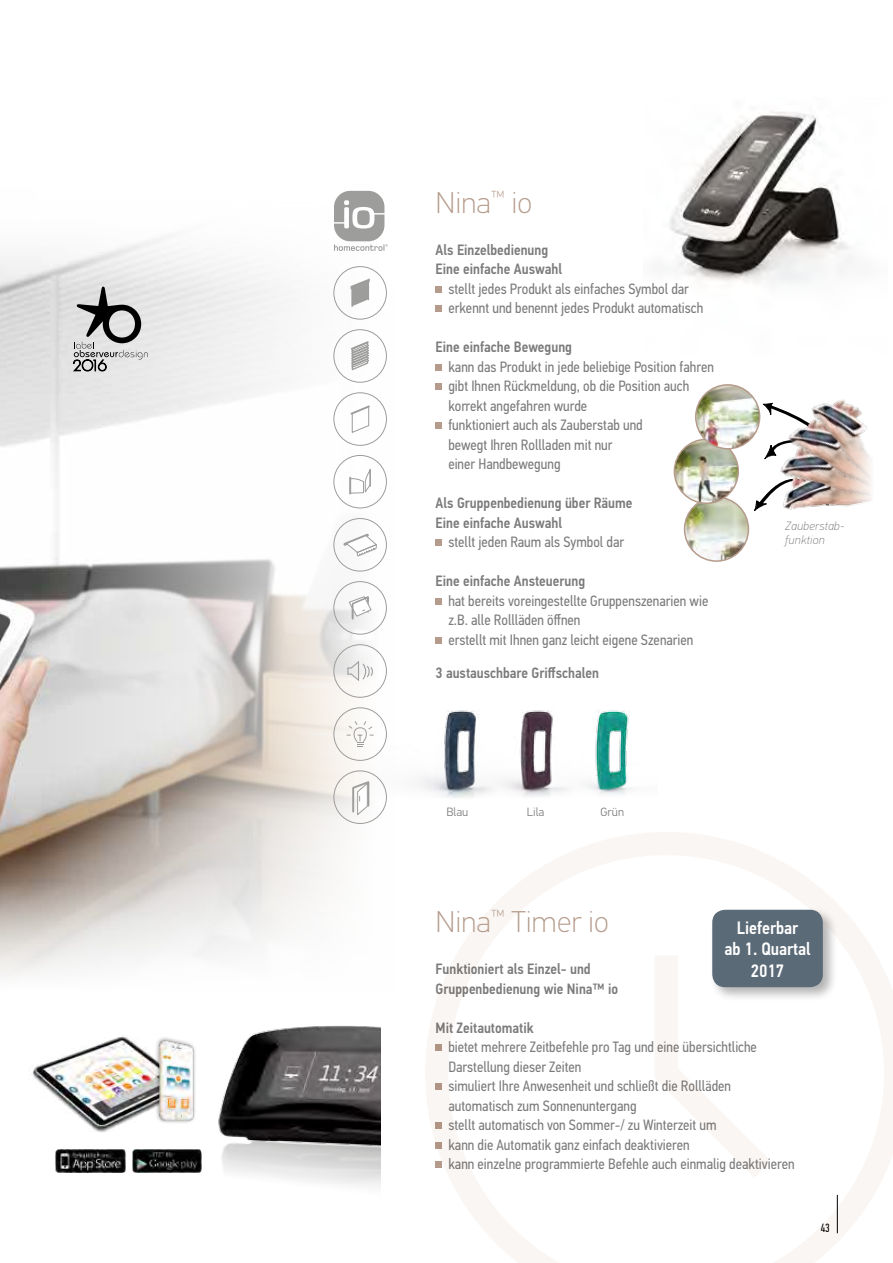
<style>
.page{position:relative;width:893px;height:1263px;background:#fff}
.page>*{position:absolute;margin:0;border:0;box-sizing:border-box;transform-origin:0 0}
.t1{font:100 30px "PF Din Text Pro";color:#b59b8b}
.t2{font:500 18px/21.6px "PF Din Text Cond Pro";color:#fff;text-align:center}
.t3{font:15px/19.5px "PF Din Text Cond Pro";color:#7c7b7b}
.t4{font:500 15px/19.5px "PF Din Text Cond Pro";color:#7c7b7b}
.t5{font:italic 100 12px/14.4px "PF Din Text Pro";letter-spacing:.02em;color:#7c7b7b}
.t6{font:300 12px "PF Din Text Pro";color:#7c7b7b}
.t7{font:12px "PF Din Text Comp Pro";color:#000}
</style>
<div class="page">
<img style="left:0;top:190px;width:387px;height:692px">
<svg style="left:426px;top:832px;width:467px;height:431px"></svg>
<svg style="left:655px;top:955px;width:116px;height:223px"></svg>
<img style="left:359px;top:701px;width:76px;height:98px">
<img style="left:435px;top:710px;width:119px;height:88px">
<img style="left:554px;top:710px;width:77px;height:85px">
<svg style="left:0;top:882px;width:324px;height:95px"></svg>
<img style="left:218px;top:1025px;width:163px;height:112px">
<img style="left:221px;top:1137px;width:160px;height:50px">
<img style="left:32px;top:1036px;width:123px;height:97px">
<img style="left:56px;top:1149px;width:69px;height:24px">
<img style="left:133px;top:1149px;width:69px;height:23px">
<div style="left:155px;top:1036px;width:42px;height:89px;background:#f9f9f9"></div>
<img style="left:156px;top:1039px;width:39px;height:83px">
<svg style="left:754px;top:403px;width:30px;height:108px"></svg>
<img style="left:777px;top:431px;width:20px;height:80px">
<img style="left:784px;top:410px;width:23px;height:98px">
<img style="left:807px;top:400px;width:60px;height:107px">
<img style="left:685px;top:497px;width:63px;height:64px;border-radius:32px">
<div style="left:684px;top:496px;width:65px;height:66px;border:2px solid #b59b8b;border-radius:50%"></div>
<img style="left:674px;top:439px;width:64px;height:64px;border-radius:32px">
<div style="left:674px;top:439px;width:65px;height:65px;border:2px solid #b59b8b;border-radius:50%"></div>
<img style="left:696px;top:385px;width:64px;height:64px;border-radius:32px">
<div style="left:695px;top:384px;width:65px;height:65px;border:2px solid #b59b8b;border-radius:50%"></div>
<svg style="left:841px;top:438px;width:30px;height:69px;background:#e6d4cb"></svg>
<img style="left:659px;top:111px;width:194px;height:172px">
<svg style="left:73px;top:286px;width:75px;height:86px;background:#b0b0b0"></svg>
<svg style="left:334px;top:191px;width:54px;height:60px"></svg>
<div style="left:357px;top:210px;width:13px;height:15px;background:#9d9d9c;border-radius:50%"></div>
<div style="left:333px;top:707px;width:54px;height:54px;border:1px solid #9d9d9c;border-radius:50%"></div>
<svg style="left:346px;top:721px;width:28px;height:26px"></svg>
<div style="left:333px;top:644px;width:54px;height:54px;border:1px solid #9d9d9c;border-radius:50%"></div>
<svg style="left:347px;top:659px;width:26px;height:23px"></svg>
<svg style="left:349px;top:595px;width:23px;height:25px"></svg>
<div style="left:333px;top:581px;width:54px;height:53px;border:1px solid #9d9d9c;border-radius:50%"></div>
<div style="left:333px;top:455px;width:54px;height:53px;border:1px solid #9d9d9c;border-radius:50%"></div>
<svg style="left:349px;top:470px;width:22px;height:24px"></svg>
<div style="left:333px;top:266px;width:54px;height:53px;border:1px solid #9d9d9c;border-radius:50%"></div>
<svg style="left:351px;top:279px;width:19px;height:28px"></svg>
<div style="left:333px;top:392px;width:54px;height:54px;border:1px solid #9d9d9c;border-radius:50%"></div>
<svg style="left:349px;top:404px;width:22px;height:29px"></svg>
<div style="left:333px;top:329px;width:54px;height:54px;border:1px solid #9d9d9c;border-radius:50%"></div>
<svg style="left:349px;top:340px;width:21px;height:32px"></svg>
<div style="left:333px;top:518px;width:54px;height:53px;border:1px solid #9d9d9c;border-radius:50%"></div>
<svg style="left:341px;top:531px;width:37px;height:26px"></svg>
<svg style="left:351px;top:779px;width:19px;height:37px"></svg>
<div style="left:333px;top:770px;width:54px;height:54px;border:1px solid #9d9d9c;border-radius:50%"></div>
<hr style="left:837px;top:1195px;width:1px;height:38px;background:#000">
<svg style="left:436px;top:286px;width:6px;height:6px"></svg>
<svg style="left:436px;top:306px;width:6px;height:6px"></svg>
<svg style="left:436px;top:364px;width:6px;height:6px"></svg>
<svg style="left:436px;top:384px;width:6px;height:6px"></svg>
<svg style="left:436px;top:423px;width:6px;height:6px"></svg>
<svg style="left:436px;top:540px;width:6px;height:6px"></svg>
<svg style="left:436px;top:598px;width:6px;height:6px"></svg>
<svg style="left:436px;top:637px;width:6px;height:6px"></svg>
<svg style="left:436px;top:1045px;width:6px;height:6px"></svg>
<svg style="left:436px;top:1084px;width:6px;height:6px"></svg>
<svg style="left:436px;top:1123px;width:6px;height:6px"></svg>
<svg style="left:436px;top:1142px;width:6px;height:6px"></svg>
<svg style="left:436px;top:1162px;width:6px;height:6px"></svg>
<div style="left:709px;top:907px;width:129px;height:95px;background:#000;opacity:.3"></div>
<div style="left:712px;top:910px;width:111px;height:77px;background:#5b6a77;border-radius:13px"></div>
<h1 class="t1" style="left:436px;top:186px;width:98px">Nina<sup>™</sup> io</h1>
<p class="t4" style="left:436px;top:240px;width:128px">Als Einzelbedienung<br>Eine einfache Auswahl</p>
<p class="t3" style="left:448px;top:279px;width:256px">stellt jedes Produkt als einfaches Symbol dar erkennt und benennt jedes Produkt automatisch</p>
<p class="t4" style="left:436px;top:338px;width:138px">Eine einfache Bewegung</p>
<p class="t3" style="left:448px;top:357px;width:267px">kann das Produkt in jede beliebige Position fahren gibt Ihnen Rückmeldung, ob die Position auch korrekt angefahren wurde<br>funktioniert auch als Zauberstab und<br>bewegt Ihren Rollladen mit nur<br>einer Handbewegung</p>
<p class="t4" style="left:436px;top:494px;width:198px">Als Gruppenbedienung über Räume<br>Eine einfache Auswahl</p>
<p class="t3" style="left:448px;top:532px;width:177px">stellt jeden Raum als Symbol dar</p>
<p class="t4" style="left:436px;top:572px;width:151px">Eine einfache Ansteuerung</p>
<p class="t3" style="left:448px;top:591px;width:262px">hat bereits voreingestellte Gruppenszenarien wie z.B. alle Rollläden öffnen<br>erstellt mit Ihnen ganz leicht eigene Szenarien</p>
<p class="t4" style="left:436px;top:663px;width:165px">3 austauschbare Griffschalen</p>
<p class="t6" style="left:446px;top:805px;width:23px">Blau</p>
<p class="t6" style="left:527px;top:805px;width:19px">Lila</p>
<p class="t6" style="left:600px;top:805px;width:25px">Grün</p>
<p class="t5" style="left:785px;top:519px;width:61px">Zauberstab&shy;funktion</p>
<h1 class="t1" style="left:436px;top:905px;width:175px">Nina<sup>™</sup> Timer io</h1>
<p class="t2" style="left:724px;top:917px;width:88px">Lieferbar<br>ab 1. Quartal<br>2017</p>
<p class="t4" style="left:436px;top:959px;width:184px">Funktioniert als Einzel- und<br>Gruppenbedienung wie Nina™ io</p>
<p class="t4" style="left:436px;top:1018px;width:100px">Mit Zeitautomatik</p>
<p class="t3" style="left:448px;top:1037px;width:348px">bietet mehrere Zeitbefehle pro Tag und eine übersichtliche Darstellung dieser Zeiten<br>simuliert Ihre Anwesenheit und schließt die Rollläden automatisch zum Sonnenuntergang<br>stellt automatisch von Sommer-/ zu Winterzeit um<br>kann die Automatik ganz einfach deaktivieren<br>kann einzelne programmierte Befehle auch einmalig deaktivieren</p>
<p class="t7" style="left:821px;top:1221px;width:11px">43</p>
</div>
